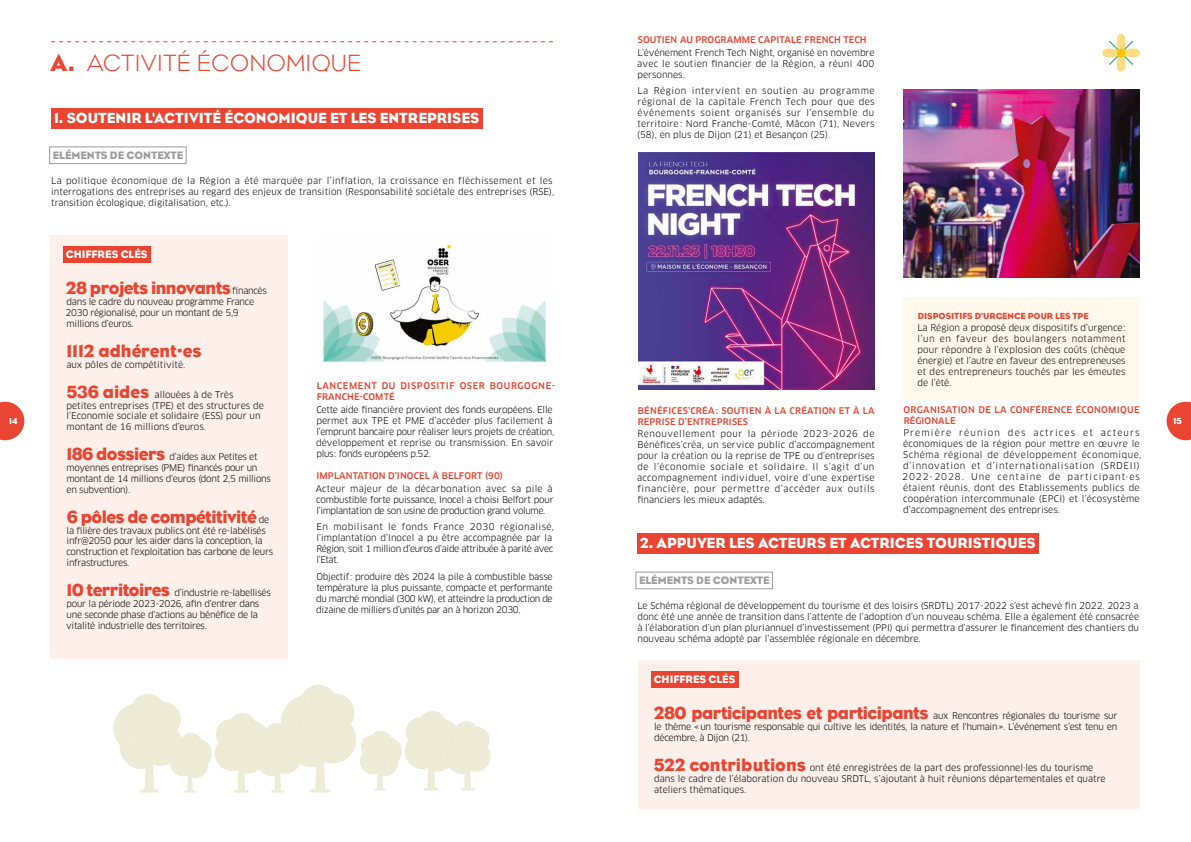
<style>
.page{position:relative;width:1191px;height:842px;background:#fff}
.page>*{position:absolute;margin:0;border:0;box-sizing:border-box;transform-origin:0 0}
.t1{font:300 24px "Eagle";letter-spacing:.025em;color:#e94532}
.t2{font:18px "Eagle";letter-spacing:-.03em;color:#e94532}
.t3{font:18px "Eagle";color:#e94532}
.t4{font:15px "Eagle";color:#fff}
.t5{font:11px "Eagle";color:#9c9c9d}
.t6{font:11px "Eagle";color:#fff}
.t7{font:9px/11px "Clan Pro";color:#000;text-align:justify}
.t8{font:9px/10.8px "Clan Pro";letter-spacing:-.03em;color:#000}
.t9{font:9px/11px "Clan Pro";letter-spacing:.03em;color:#000}
.t10{font:9px/11px "Clan Pro";letter-spacing:-.025em;color:#000}
.t11{font:500 9px/11px "Clan Pro";letter-spacing:.01em;color:#e94532}
.t12{font:500 9px/11px "Clan Pro";letter-spacing:.065em;color:#e94532}
.t13{font:500 9px/11px "Clan Pro";letter-spacing:.035em;color:#e94532}
.t14{font:9px "Eagle";color:#e94532}
.t15{font:9px "Eagle";color:#fff}
.s1{font-weight:400}
.s2{font-family:"Clan Pro";font-size:9px;color:#000}
.s3{font-family:"Eagle";font-size:18px;color:#e94532}
</style>
<div class="page">
<svg style="left:51px;top:41px;width:502px;height:1px"></svg>
<div style="left:51px;top:108px;width:431px;height:20px;background:#e94532"></div>
<div style="left:49px;top:146px;width:138px;height:18px;border:1px solid #9c9c9d"></div>
<div style="left:50px;top:235px;width:238px;height:424px;background:#fdefe9"></div>
<div style="left:63px;top:246px;width:87px;height:17px;background:#e94532"></div>
<img style="left:323px;top:244px;width:223px;height:119px">
<div style="left:637px;top:533px;width:402px;height:21px;background:#e94532"></div>
<div style="left:635px;top:572px;width:138px;height:17px;border:1px solid #9c9c9d"></div>
<div style="left:638px;top:660px;width:502px;height:149px;background:#fdefe9"></div>
<div style="left:651px;top:671px;width:87px;height:17px;background:#e94532"></div>
<svg style="left:1102px;top:34px;width:38px;height:38px"></svg>
<img style="left:903px;top:89px;width:237px;height:188px">
<div style="left:903px;top:297px;width:237px;height:103px;background:#fff9ec"></div>
<img style="left:638px;top:152px;width:236px;height:237px">
<svg style="left:113px;top:685px;width:378px;height:107px"></svg>
<svg style="left:0;top:402px;width:24px;height:38px"></svg>
<svg style="left:1166px;top:402px;width:25px;height:38px"></svg>
<h1 class="t1" style="left:50px;top:48px;width:312px"><span class="s1">A.</span> ACTIVITÉ ÉCONOMIQUE</h1>
<h3 class="t4" style="left:54px;top:108px;width:427px">1. SOUTENIR L'ACTIVITÉ ÉCONOMIQUE ET LES ENTREPRISES</h3>
<p class="t5" style="left:53px;top:148px;width:132px">ELÉMENTS DE CONTEXTE</p>
<p class="t7" style="left:51px;top:175px;width:505px;text-align:left">La politique économique de la Région a été marquée par l’inflation, la croissance en fléchissement et les interrogations des entreprises au regard des enjeux de transition (Responsabilité sociétale des entreprises (RSE), transition écologique, digitalisation, etc.).</p>
<p class="t11" style="left:638px;top:34px;width:230px">SOUTIEN AU PROGRAMME CAPITALE FRENCH TECH</p>
<p class="t7" style="left:637px;top:47px;width:239px">L’événement French Tech Night, organisé en novembre avec le soutien financier de la Région, a réuni 400 personnes.</p>
<p class="t7" style="left:637px;top:85px;width:239px">La Région intervient en soutien au programme régional de la capitale French Tech pour que des événements soient organisés sur l’ensemble du territoire : Nord Franche-Comté, Mâcon (71), Nevers (58), en plus de Dijon (21) et Besançon (25).</p>
<p class="t6" style="left:66px;top:248px;width:83px">CHIFFRES CLÉS</p>
<h2 class="t2" style="left:66px;top:277px;width:202px">28 projets innovants<span class="s2">financés</span></h2>
<p class="t8" style="left:65px;top:296px;width:190px">dans le cadre du nouveau programme France<br>2030 régionalisé, pour un montant de 5,9 millions d’euros.</p>
<h2 class="t3" style="left:66px;top:340px;width:137px">1112 adhérent·es</h2>
<p class="t7" style="left:66px;top:359px;width:120px">aux pôles de compétitivité.</p>
<p class="t7" style="left:67px;top:389px;width:199px;text-align:left"><span class="s3">536 aides</span> allouées à de Très petites entreprises (TPE) et des structures de l’Economie sociale et solidaire (ESS) pour un montant de 16 millions d’euros.</p>
<p class="t8" style="left:66px;top:452px;width:206px"><span class="s3">186 dossiers</span> d’aides aux Petites et moyennes entreprises (PME) financés pour un montant de 14 millions d’euros (dont 2,5 millions en subvention).</p>
<h2 class="t2" style="left:67px;top:505px;width:204px">6 pôles de compétitivité <span class="s2">de</span></h2>
<p class="t8" style="left:66px;top:525px;width:208px">la filière des travaux publics ont été re-labélisés infr@2050 pour les aider dans la conception, la construction et l'exploitation bas carbone de leurs infrastructures.</p>
<p class="t8" style="left:66px;top:587px;width:206px"><span class="s3">10 territoires</span> d’industrie re-labellisés pour la période 2023-2026, afin d’entrer dans une seconde phase d’actions au bénéfice de la vitalité industrielle des territoires.</p>
<p class="t14" style="left:918px;top:310px;width:172px">DISPOSITIFS D’URGENCE POUR LES TPE</p>
<p class="t7" style="left:917px;top:322px;width:210px">La Région a proposé deux dispositifs d’urgence: l’un en faveur des boulangers notamment pour répondre à l’explosion des coûts (chèque énergie) et l’autre en faveur des entrepreneuses et des entrepreneurs touchés par les émeutes de l’été.</p>
<p class="t12" style="left:317px;top:381px;width:240px">LANCEMENT DU DISPOSITIF OSER BOURGOGNE-<br>FRANCHE-COMTÉ</p>
<p class="t10" style="left:316px;top:404px;width:239px">Cette aide financière provient des fonds européens. Elle permet aux TPE et PME d’accéder plus facilement à l’emprunt bancaire pour réaliser leurs projets de création, développement et reprise ou transmission. En savoir plus: fonds européens p.52.</p>
<p class="t11" style="left:316px;top:470px;width:188px">IMPLANTATION D’INOCEL À BELFORT (90)</p>
<p class="t7" style="left:316px;top:483px;width:239px">Acteur majeur de la décarbonation avec sa pile à combustible forte puissance, Inocel a choisi Belfort pour l’implantation de son usine de production grand volume.</p>
<p class="t7" style="left:316px;top:521px;width:239px;text-align:left">En mobilisant le fonds France 2030 régionalisé, l’implantation d’Inocel a pu être accompagnée par la Région, soit 1 million d’euros d’aide attribuée à parité avec l’Etat.</p>
<p class="t7" style="left:316px;top:571px;width:238px">Objectif: produire dès 2024 la pile à combustible basse température la plus puissante, compacte et performante du marché mondial (300 kW), et atteindre la production de dizaine de milliers d’unités par an à horizon 2030.</p>
<p class="t13" style="left:903px;top:404px;width:238px">ORGANISATION DE LA CONFÉRENCE ÉCONOMIQUE<br>RÉGIONALE</p>
<p class="t9" style="left:902px;top:428px;width:241px">Première réunion des actrices et acteurs économiques de la région pour mettre en œuvre le Schéma régional de développement économique, d’innovation et d’internationalisation (SRDEII)<br>2022-2028. Une centaine de participant·es étaient réunis, dont des Etablissements publics de coopération intercommunale (EPCI) et l’écosystème d’accompagnement des entreprises.</p>
<p class="t11" style="left:638px;top:405px;width:238px">BÉNÉFICES’CRÉA : SOUTIEN À LA CRÉATION ET À LA<br>REPRISE D’ENTREPRISES</p>
<p class="t7" style="left:637px;top:428px;width:239px">Renouvellement pour la période 2023-2026 de Bénéfices’créa, un service public d’accompagnement pour la création ou la reprise de TPE ou d’entreprises de l’économie sociale et solidaire. Il s’agit d’un accompagnement individuel, voire d’une expertise financière, pour permettre d’accéder aux outils financiers les mieux adaptés.</p>
<p class="t15" style="left:9px;top:415px;width:10px">14</p>
<p class="t15" style="left:1173px;top:415px;width:10px">15</p>
<h3 class="t4" style="left:640px;top:533px;width:397px">2. APPUYER LES ACTEURS ET ACTRICES TOURISTIQUES</h3>
<p class="t5" style="left:639px;top:573px;width:132px">ELÉMENTS DE CONTEXTE</p>
<p class="t7" style="left:637px;top:600px;width:503px">Le Schéma régional de développement du tourisme et des loisirs (SRDTL) 2017-2022 s’est achevé fin 2022. 2023 a donc été une année de transition dans l’attente de l’adoption d’un nouveau schéma. Elle a également été consacrée à l’élaboration d’un plan pluriannuel d’investissement (PPI) qui permettra d’assurer le financement des chantiers du nouveau schéma adopté par l’assemblée régionale en décembre.</p>
<p class="t6" style="left:653px;top:672px;width:83px">CHIFFRES CLÉS</p>
<p class="t7" style="left:654px;top:710px;width:464px"><span class="s3">280 participantes et participants</span> aux Rencontres régionales du tourisme sur le thème «un tourisme responsable qui cultive les identités, la nature et l'humain». L’événement s’est tenu en décembre, à Dijon (21).</p>
<p class="t7" style="left:654px;top:762px;width:453px;text-align:left"><span class="s3">522 contributions</span> ont été enregistrées de la part des professionnel·les du tourisme dans le cadre de l’élaboration du nouveau SRDTL, s’ajoutant à huit réunions départementales et quatre ateliers thématiques.</p>
</div>
